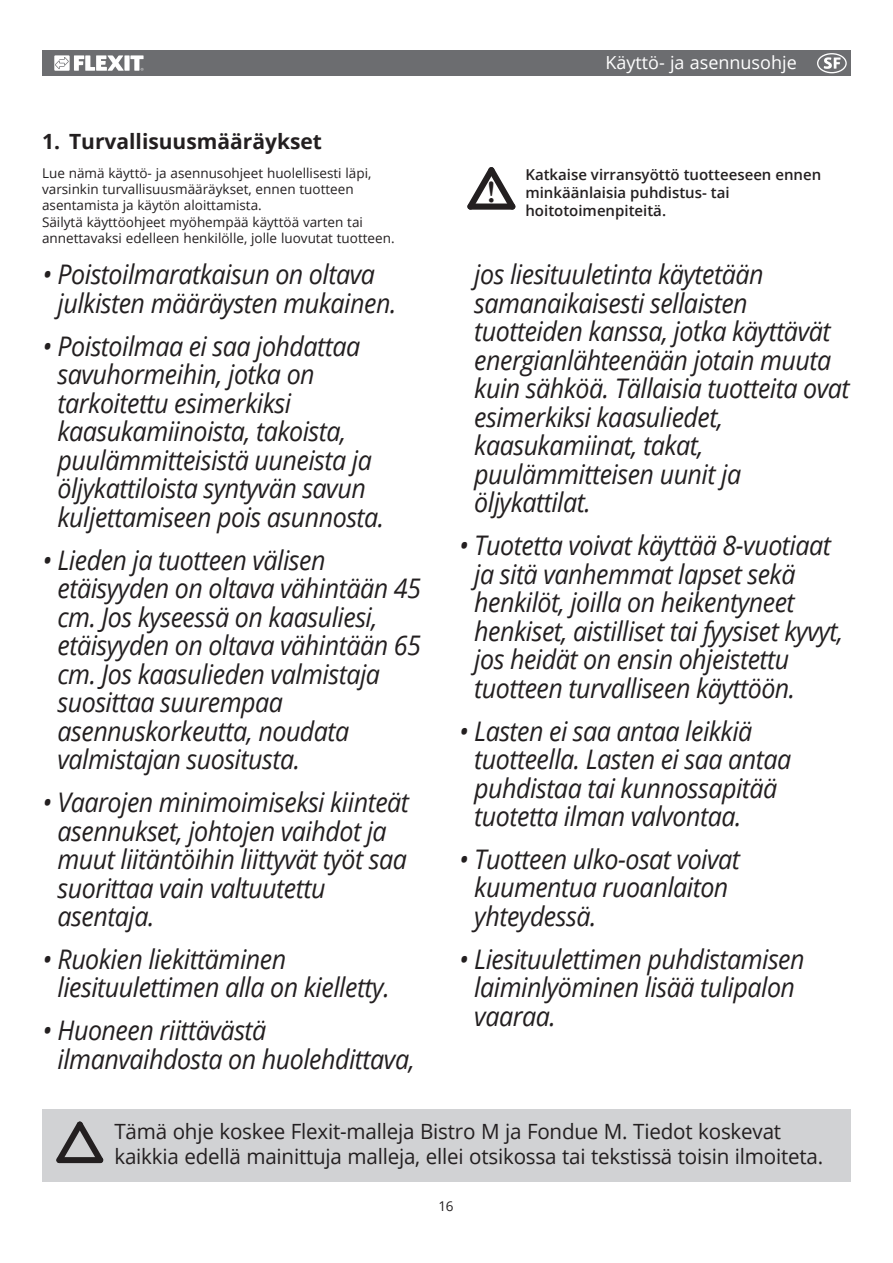
<style>
.page{position:relative;width:893px;height:1263px;background:#fff}
.page>*{position:absolute;margin:0;border:0;box-sizing:border-box;transform-origin:0 0}
.t1{font:700 32.25px "Garamond";color:#231f20}
.t2{font:italic 27px/28.5px "Open Sans";letter-spacing:-.02em;color:#231f20;scale:.93 1}
.t3{font:21px/25.3px "Open Sans";letter-spacing:-.01em;color:#231f20}
.t4{font:700 21px "Open Sans";color:#231f20}
.t5{font:18px "Open Sans";color:#fff}
.t6{font:600 15px/18px "Open Sans";color:#231f20}
.t7{font:13.5px/16.2px "Open Sans";color:#231f20}
</style>
<div class="page">
<div style="left:43px;top:50px;width:807px;height:26px;background:#6c6d70"></div>
<div style="left:124px;top:55px;width:6px;height:16px;background:#fff"></div>
<svg style="left:130px;top:55px;width:14px;height:16px"></svg>
<svg style="left:54px;top:55px;width:70px;height:16px"></svg>
<div style="left:817px;top:53px;width:30px;height:20px;border:1px solid #fff;border-radius:50%"></div>
<svg style="left:824px;top:57px;width:16px;height:12px"></svg>
<div style="left:43px;top:1110px;width:807px;height:72px;background:#d1d2d4"></div>
<svg style="left:56px;top:1121px;width:48px;height:43px"></svg>
<svg style="left:467px;top:167px;width:49px;height:43px"></svg>
<p class="t4" style="left:42px;top:126px;width:281px">1. Turvallisuusmääräykset</p>
<p class="t7" style="left:42px;top:164px;width:354px">Lue nämä käyttö- ja asennusohjeet huolellisesti läpi, varsinkin turvallisuusmääräykset, ennen tuotteen asentamista ja käytön aloittamista.<br>Säilytä käyttöohjeet myöhempää käyttöä varten tai annettavaksi edelleen henkilölle, jolle luovutat tuotteen.</p>
<p class="t2" style="left:58px;top:260px;width:366px;text-indent:-15px">• Poistoilmaratkaisun on oltava julkisten määräysten mukainen.</p>
<p class="t2" style="left:58px;top:331px;width:353px;text-indent:-15px">• Poistoilmaa ei saa johdattaa savuhormeihin, jotka on tarkoitettu esimerkiksi kaasukamiinoista, takoista, puulämmitteisistä uuneista ja öljykattiloista syntyvän savun kuljettamiseen pois asunnosta.</p>
<p class="t2" style="left:58px;top:545px;width:392px;text-indent:-15px">• Lieden ja tuotteen välisen etäisyyden on oltava vähintään 45 cm. Jos kyseessä on kaasuliesi, etäisyyden on oltava vähintään 65 cm. Jos kaasulieden valmistaja suosittaa suurempaa asennuskorkeutta, noudata valmistajan suositusta.</p>
<p class="t2" style="left:58px;top:787px;width:379px;text-indent:-15px">• Vaarojen minimoimiseksi kiinteät asennukset, johtojen vaihdot ja muut liitäntöihin liittyvät työt saa suorittaa vain valtuutettu asentaja.</p>
<p class="t2" style="left:58px;top:944px;width:359px;text-indent:-15px">• Ruokien liekittäminen liesituulettimen alla on kielletty.</p>
<p class="t2" style="left:58px;top:1016px;width:386px;text-indent:-15px">• Huoneen riittävästä ilmanvaihdosta on huolehdittava,</p>
<p class="t5" style="left:605px;top:50px;width:193px">Käyttö- ja asennusohje</p>
<p class="t1" style="left:487px;top:175px;width:10px">!</p>
<p class="t6" style="left:525px;top:165px;width:297px">Katkaise virransyöttö tuotteeseen ennen minkäänlaisia puhdistus- tai hoitotoimenpiteitä.</p>
<p class="t2" style="left:474px;top:260px;width:405px">jos liesituuletinta käytetään samanaikaisesti sellaisten tuotteiden kanssa, jotka käyttävät energianlähteenään jotain muuta kuin sähköä. Tällaisia tuotteita ovat esimerkiksi kaasuliedet, kaasukamiinat, takat, puulämmitteisen uunit ja öljykattilat.</p>
<p class="t2" style="left:474px;top:530px;width:398px;text-indent:-15px">• Tuotetta voivat käyttää 8-vuotiaat ja sitä vanhemmat lapset sekä henkilöt, joilla on heikentyneet henkiset, aistilliset tai fyysiset kyvyt, jos heidät on ensin ohjeistettu tuotteen turvalliseen käyttöön.</p>
<p class="t2" style="left:474px;top:716px;width:342px;text-indent:-15px">• Lasten ei saa antaa leikkiä tuotteella. Lasten ei saa antaa puhdistaa tai kunnossapitää tuotetta ilman valvontaa.</p>
<p class="t2" style="left:474px;top:844px;width:287px;text-indent:-15px">• Tuotteen ulko-osat voivat kuumentua ruoanlaiton yhteydessä.</p>
<p class="t2" style="left:474px;top:944px;width:357px;text-indent:-15px">• Liesituulettimen puhdistamisen laiminlyöminen lisää tulipalon vaaraa.</p>
<p class="t3" style="left:114px;top:1118px;width:710px">Tämä ohje koskee Flexit-malleja Bistro M ja Fondue M. Tiedot koskevat kaikkia edellä mainittuja malleja, ellei otsikossa tai tekstissä toisin ilmoiteta.</p>
<p class="t7" style="left:439px;top:1198px;width:16px">16</p>
</div>
